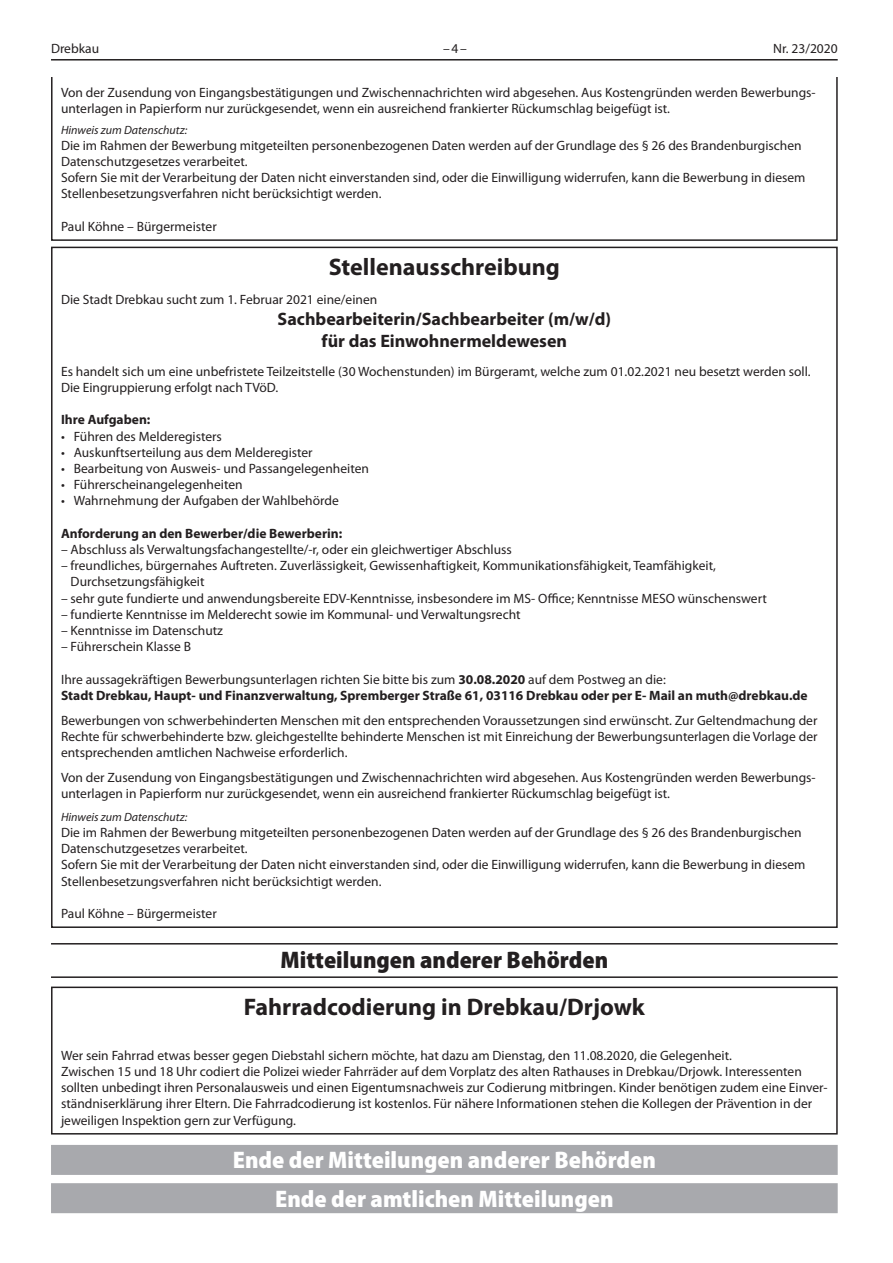
<style>
.page{position:relative;width:893px;height:1263px;background:#fff}
.page>*{position:absolute;margin:0;border:0;box-sizing:border-box;transform-origin:0 0}
.t1{font:900 semi-condensed 24px/38.2px "Myriad Pro";color:#fff;text-align:center}
.t2{font:700 24px "Myriad Pro";color:#231f20}
.t3{font:900 semi-condensed 24px "Myriad Pro";color:#231f20}
.t4{font:700 18px/21.6px "Myriad Pro";color:#231f20;text-align:center}
.t5{font:13.5px/16.2px "Myriad Pro";color:#231f20}
.t6{font:700 13.5px/16.2px "Myriad Pro";color:#231f20}
.t7{font:italic 12px "Myriad Pro";color:#231f20}
.s1{font-weight:400}
</style>
<div class="page">
<hr style="left:51px;top:59px;width:787px;height:2px;background:#231f20">
<div style="left:51px;top:72px;width:787px;height:169px;border:2px solid #231f20"></div>
<div style="left:51px;top:1145px;width:787px;height:30px;background:#a8a9ad"></div>
<div style="left:51px;top:1183px;width:787px;height:30px;background:#a8a9ad"></div>
<hr style="left:51px;top:943px;width:787px;height:1px;background:#231f20">
<hr style="left:51px;top:976px;width:787px;height:2px;background:#231f20">
<div style="left:51px;top:986px;width:787px;height:148px;border:2px solid #231f20"></div>
<div style="left:26px;top:64px;width:845px;height:13px;background:#fff"></div>
<p class="t5" style="left:51px;top:40px;width:50px">Drebkau</p>
<p class="t5" style="left:443px;top:40px;width:25px">–4–</p>
<p class="t5" style="left:773px;top:40px;width:66px">Nr. 23/2020</p>
<p class="t5" style="left:61px;top:84px;width:756px">Von der Zusendung von Eingangsbestätigungen und Zwischennachrichten wird abgesehen. Aus Kostengründen werden Bewerbungs&shy;unterlagen in Papierform nur zurückgesendet, wenn ein ausreichend frankierter Rückumschlag beigefügt ist.</p>
<p class="t7" style="left:61px;top:122px;width:128px">Hinweis zum Datenschutz:</p>
<p class="t5" style="left:61px;top:137px;width:746px">Die im Rahmen der Bewerbung mitgeteilten personenbezogenen Daten werden auf der Grundlage des § 26 des Brandenburgischen Datenschutzgesetzes verarbeitet.<br>Sofern Sie mit der Verarbeitung der Daten nicht einverstanden sind, oder die Einwilligung widerrufen, kann die Bewerbung in diesem Stellenbesetzungsverfahren nicht berücksichtigt werden.</p>
<p class="t5" style="left:61px;top:218px;width:157px">Paul Köhne – Bürgermeister</p>
<h1 class="t2" style="left:329px;top:251px;width:233px">Stellenausschreibung</h1>
<p class="t5" style="left:61px;top:291px;width:318px">Die Stadt Drebkau sucht zum 1. Februar 2021 eine/einen</p>
<h2 class="t4" style="left:277px;top:308px;width:335px">Sachbearbeiterin/Sachbearbeiter (m/w/d) für das Einwohnermeldewesen</h2>
<p class="t5" style="left:61px;top:363px;width:751px">Es handelt sich um eine unbefristete Teilzeitstelle (30 Wochenstunden) im Bürgeramt, welche zum 01.02.2021 neu besetzt werden soll.<br>Die Eingruppierung erfolgt nach TVöD.</p>
<p class="t6" style="left:61px;top:411px;width:91px">Ihre Aufgaben:</p>
<p class="t5" style="left:61px;top:428px;width:162px">• Führen des Melderegisters</p>
<p class="t5" style="left:61px;top:444px;width:253px">• Auskunftserteilung aus dem Melderegister</p>
<p class="t5" style="left:61px;top:460px;width:309px">• Bearbeitung von Ausweis- und Passangelegenheiten</p>
<p class="t5" style="left:61px;top:476px;width:183px">• Führerscheinangelegenheiten</p>
<p class="t5" style="left:61px;top:492px;width:279px">• Wahrnehmung der Aufgaben der Wahlbehörde</p>
<p class="t6" style="left:61px;top:525px;width:283px">Anforderung an den Bewerber/die Bewerberin:</p>
<p class="t5" style="left:61px;top:541px;width:452px">– Abschluss als Verwaltungsfachangestellte/-r, oder ein gleichwertiger Abschluss</p>
<p class="t5" style="left:71px;top:557px;width:647px;text-indent:-10px">– freundliches, bürgernahes Auftreten. Zuverlässigkeit, Gewissenhaftigkeit, Kommunikationsfähigkeit, Teamfähigkeit,<br>Durchsetzungsfähigkeit</p>
<p class="t5" style="left:61px;top:590px;width:707px">– sehr gute fundierte und anwendungsbereite EDV-Kenntnisse, insbesondere im MS- Office; Kenntnisse MESO wünschenswert</p>
<p class="t5" style="left:61px;top:606px;width:461px">– fundierte Kenntnisse im Melderecht sowie im Kommunal- und Verwaltungsrecht</p>
<p class="t5" style="left:61px;top:622px;width:163px">– Kenntnisse im Datenschutz</p>
<p class="t5" style="left:61px;top:638px;width:132px">– Führerschein Klasse B</p>
<p class="t6" style="left:61px;top:670px;width:748px"><span class="s1">Ihre aussagekräftigen Bewerbungsunterlagen richten Sie bitte bis zum</span> 30.08.2020 <span class="s1">auf dem Postweg an die:<br></span>Stadt Drebkau, Haupt- und Finanzverwaltung, Spremberger Straße 61, 03116 Drebkau oder per E- Mail an muth@drebkau.de</p>
<p class="t5" style="left:61px;top:712px;width:758px;text-align:justify">Bewerbungen von schwerbehinderten Menschen mit den entsprechenden Voraussetzungen sind erwünscht. Zur Geltendmachung der Rechte für schwerbehinderte bzw. gleichgestellte behinderte Menschen ist mit Einreichung der Bewerbungsunterlagen die Vorlage der entsprechenden amtlichen Nachweise erforderlich.</p>
<p class="t5" style="left:61px;top:769px;width:756px">Von der Zusendung von Eingangsbestätigungen und Zwischennachrichten wird abgesehen. Aus Kostengründen werden Bewerbungs&shy;unterlagen in Papierform nur zurückgesendet, wenn ein ausreichend frankierter Rückumschlag beigefügt ist.</p>
<p class="t7" style="left:61px;top:809px;width:128px">Hinweis zum Datenschutz:</p>
<p class="t5" style="left:61px;top:824px;width:746px">Die im Rahmen der Bewerbung mitgeteilten personenbezogenen Daten werden auf der Grundlage des § 26 des Brandenburgischen Datenschutzgesetzes verarbeitet.<br>Sofern Sie mit der Verarbeitung der Daten nicht einverstanden sind, oder die Einwilligung widerrufen, kann die Bewerbung in diesem Stellenbesetzungsverfahren nicht berücksichtigt werden.</p>
<p class="t5" style="left:61px;top:905px;width:157px">Paul Köhne – Bürgermeister</p>
<h1 class="t3" style="left:280px;top:944px;width:329px">Mitteilungen anderer Behörden</h1>
<h1 class="t2" style="left:244px;top:991px;width:403px">Fahrradcodierung in Drebkau/Drjowk</h1>
<p class="t5" style="left:61px;top:1047px;width:768px">Wer sein Fahrrad etwas besser gegen Diebstahl sichern möchte, hat dazu am Dienstag, den 11.08.2020, die Gelegenheit.<br>Zwischen 15 und 18 Uhr codiert die Polizei wieder Fahrräder auf dem Vorplatz des alten Rathauses in Drebkau/Drjowk. Interessenten sollten unbedingt ihren Personalausweis und einen Eigentumsnachweis zur Codierung mitbringen. Kinder benötigen zudem eine Einver&shy;ständniserklärung ihrer Eltern. Die Fahrradcodierung ist kostenlos. Für nähere Informationen stehen die Kollegen der Prävention in der jeweiligen Inspektion gern zur Verfügung.</p>
<h1 class="t1" style="left:233px;top:1140px;width:425px">Ende der Mitteilungen anderer Behörden<br>Ende der amtlichen Mitteilungen</h1>
</div>
